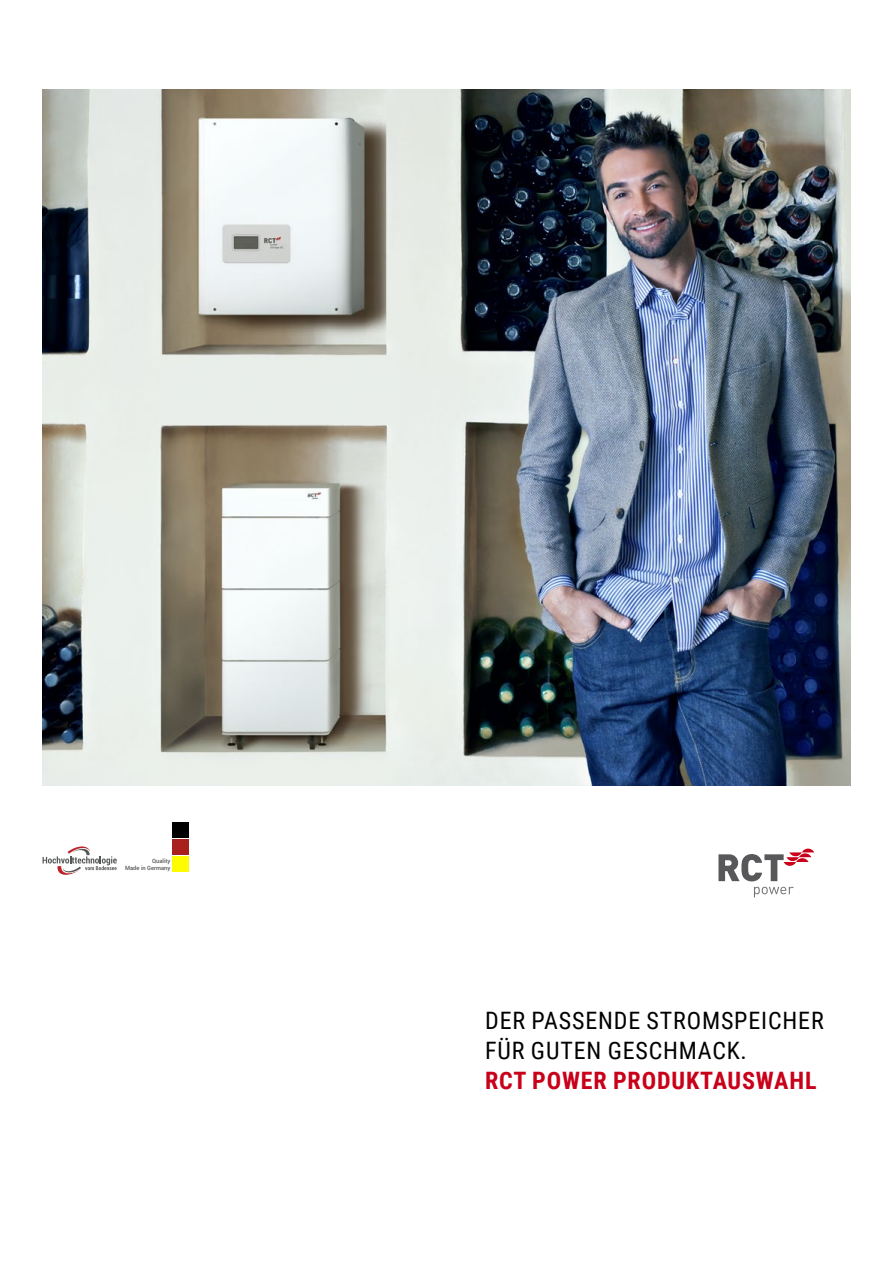
<style>
.page{position:relative;width:893px;height:1263px;background:#fff}
.page>*{position:absolute;margin:0;border:0;box-sizing:border-box;transform-origin:0 0}
.t1{font:24px/30px "Roboto Condensed";letter-spacing:.035em;color:#000}
.t2{font:700 24px "Roboto Condensed";letter-spacing:.035em;color:#c90019}
.t3{font:500 5.85px/6.9px "Roboto";color:#575656;text-align:right}
</style>
<div class="page">
<svg style="left:718px;top:848px;width:96px;height:33px"></svg>
<svg style="left:754px;top:887px;width:40px;height:10px"></svg>
<div style="left:172px;top:839px;width:17px;height:16px;background:#a8211c"></div>
<div style="left:172px;top:822px;width:17px;height:16px;background:#000"></div>
<div style="left:172px;top:856px;width:17px;height:16px;background:#fffc01"></div>
<svg style="left:43px;top:846px;width:74px;height:29px"></svg>
<img style="left:43px;top:89px;width:807px;height:697px">
<p class="t3" style="left:125px;top:857px;width:47px">Quality<br>Made in Germany</p>
<p class="t1" style="left:485px;top:1005px;width:340px">DER PASSENDE STROMSPEICHER<br>FÜR GUTEN GESCHMACK.</p>
<p class="t2" style="left:485px;top:1064px;width:333px">RCT POWER PRODUKTAUSWAHL</p>
</div>
